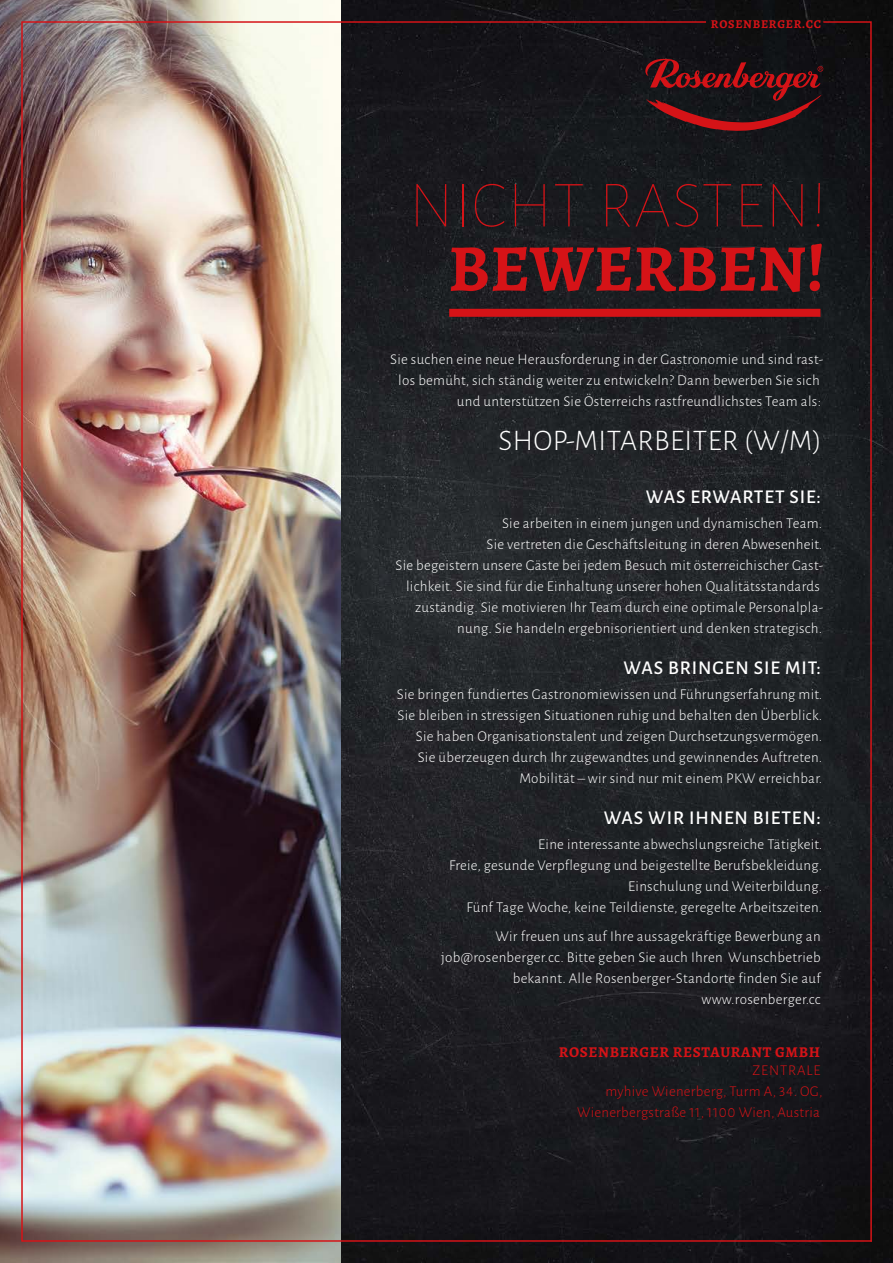
<style>
.page{position:relative;width:893px;height:1263px;background:#fff}
.page>*{position:absolute;margin:0;border:0;box-sizing:border-box;transform-origin:0 0}
.t1{font:100 66.45px "Alegreya Sans";letter-spacing:.015em;color:#d51317}
.t2{font:700 66.45px "Alegreya";color:#d51317}
.t3{font:300 30px "Alegreya Sans";letter-spacing:.015em;color:#fff}
.t4{font:500 19.5px "Alegreya Sans";letter-spacing:.045em;color:#fff}
.t5{font:300 15px/21px "Alegreya Sans";letter-spacing:.02em;color:#fff;text-align:right}
.t6{font:300 15px/21px "Alegreya Sans";letter-spacing:.02em;color:#d51317;text-align:right}
.t7{font:700 15px "Alegreya";letter-spacing:.04em;color:#d51317}
.t8{font:700 12px "Alegreya";letter-spacing:.06em;color:#d51317}
</style>
<div class="page">
<img style="left:340px;top:0;width:553px;height:1263px">
<img style="left:0;top:0;width:340px;height:1263px">
<img style="left:21px;top:21px;width:852px;height:1221px">
<svg style="left:644px;top:59px;width:179px;height:73px;background:#3f1418"></svg>
<p class="t8" style="left:711px;top:17px;width:112px">ROSENBERGER.CC</p>
<h1 class="t1" style="left:409px;top:165px;width:419px">NICHT RASTEN!</h1>
<h1 class="t2" style="left:448px;top:225px;width:378px">BEWERBEN!</h1>
<p class="t5" style="left:390px;top:348px;width:435px">Sie suchen eine neue Herausforderung in der Gastronomie und sind rast&shy;los bemüht, sich ständig weiter zu entwickeln? Dann bewerben Sie sich und unterstützen Sie Österreichs rastfreundlichstes Team als:</p>
<h2 class="t3" style="left:498px;top:421px;width:324px">SHOP-MITARBEITER (W/M)</h2>
<h3 class="t4" style="left:646px;top:483px;width:177px">WAS ERWARTET SIE:</h3>
<p class="t5" style="left:396px;top:513px;width:429px">Sie arbeiten in einem jungen und dynamischen Team.<br>Sie vertreten die Geschäftsleitung in deren Abwesenheit.<br>Sie begeistern unsere Gäste bei jedem Besuch mit österreichischer Gast&shy;lichkeit. Sie sind für die Einhaltung unserer hohen Qualitätsstandards zuständig. Sie motivieren Ihr Team durch eine optimale Personalpla&shy;nung. Sie handeln ergebnisorientiert und denken strategisch.</p>
<h3 class="t4" style="left:623px;top:654px;width:199px">WAS BRINGEN SIE MIT:</h3>
<p class="t5" style="left:397px;top:683px;width:427px">Sie bringen fundiertes Gastronomiewissen und Führungserfahrung mit.<br>Sie bleiben in stressigen Situationen ruhig und behalten den Überblick.<br>Sie haben Organisationstalent und zeigen Durchsetzungsvermögen.<br>Sie überzeugen durch Ihr zugewandtes und gewinnendes Auftreten.<br>Mobilität – wir sind nur mit einem PKW erreichbar.</p>
<h3 class="t4" style="left:604px;top:804px;width:219px">WAS WIR IHNEN BIETEN:</h3>
<p class="t5" style="left:449px;top:833px;width:375px">Eine interessante abwechslungsreiche Tätigkeit.<br>Freie, gesunde Verpflegung und beigestellte Berufsbekleidung.<br>Einschulung und Weiterbildung.<br>Fünf Tage Woche, keine Teildienste, geregelte Arbeitszeiten.</p>
<p class="t5" style="left:441px;top:925px;width:381px">Wir freuen uns auf Ihre aussagekräftige Bewerbung an job@rosenberger.cc. Bitte geben Sie auch Ihren Wunschbetrieb bekannt. Alle Rosenberger-Standorte finden Sie auf www.rosenberger.cc</p>
<p class="t7" style="left:559px;top:1043px;width:262px">ROSENBERGER RESTAURANT GMBH</p>
<p class="t6" style="left:577px;top:1059px;width:247px">ZENTRALE<br>myhive Wienerberg, Turm A, 34. OG,<br>Wienerbergstraße 11, 1100 Wien, Austria</p>
</div>
